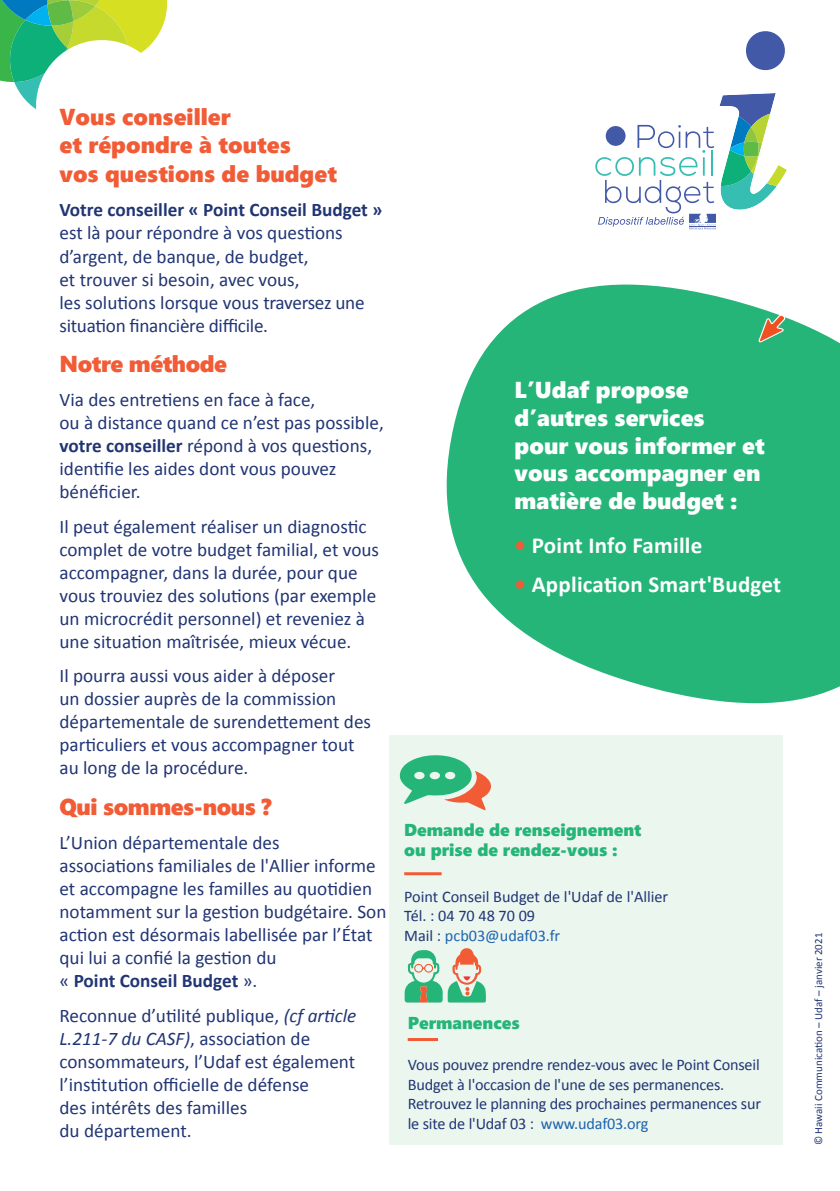
<style>
.page{position:relative;width:840px;height:1191px;background:#fff}
.page>*{position:absolute;margin:0;border:0;box-sizing:border-box;transform-origin:0 0}
.t1{font:23px/27.6px "Segoe UI Black";color:#fff}
.t2{font:23px/28.8px "Segoe UI Black";color:#f15c36}
.t3{font:700 23px "Calibri";letter-spacing:.01em;color:#fff}
.t4{font:23px "Segoe UI Black";letter-spacing:-.02em;color:#f15c36}
.t5{font:19.2px/23px "Calibri";color:#213574}
.t6{font:700 19.2px "Calibri";color:#213574}
.t7{font:17.2px/20.6px "Segoe UI Black";color:#25b579}
.t8{font:16.2px/19.4px "Calibri";letter-spacing:-.01em;color:#213574}
.t9{font:11px "Calibri";color:#213574}
.s1{font-weight:700}
.s2{font-style:italic}
.s3{color:#f15c36}
.s4{color:#1e63b0}
</style>
<div class="page">
<svg style="left:0;top:0;width:167px;height:110px"></svg>
<svg style="left:446px;top:284px;width:393px;height:419px;fill:#25b579"></svg>
<svg style="left:758px;top:315px;width:27px;height:27px"></svg>
<div style="left:389px;top:735px;width:393px;height:197px;background:#eaf6ee"></div>
<div style="left:389px;top:932px;width:393px;height:213px;background:#eaf6ee"></div>
<hr style="left:407px;top:1038px;width:31px;height:3px;background:#f15c36">
<hr style="left:404px;top:872px;width:37px;height:3px;background:#f15c36">
<svg style="left:399px;top:755px;width:92px;height:55px"></svg>
<svg style="left:404px;top:948px;width:81px;height:54px"></svg>
<svg style="left:746px;top:31px;width:38px;height:39px"></svg>
<svg style="left:595px;top:93px;width:191px;height:137px"></svg>
<p class="t2" style="left:59px;top:101px;width:279px">Vous conseiller<br>et répondre à toutes<br>vos questions de budget</p>
<p class="t6" style="left:59px;top:198px;width:324px">Votre conseiller « Point Conseil Budget »</p>
<p class="t5" style="left:59px;top:222px;width:306px">est là pour répondre à vos questions d’argent, de banque, de budget,<br>et trouver si besoin, avec vous,<br>les solutions lorsque vous traversez une situation financière difficile.</p>
<p class="t4" style="left:59px;top:347px;width:169px">Notre méthode</p>
<p class="t5" style="left:59px;top:388px;width:325px">Via des entretiens en face à face,<br>ou à distance quand ce n’est pas possible, <span class="s1">votre conseiller</span> répond à vos questions, identifie les aides dont vous pouvez bénéficier.</p>
<p class="t5" style="left:59px;top:515px;width:321px">Il peut également réaliser un diagnostic complet de votre budget familial, et vous accompagner, dans la durée, pour que vous trouviez des solutions (par exemple un microcrédit personnel) et reveniez à une situation maîtrisée, mieux vécue.</p>
<p class="t5" style="left:59px;top:664px;width:313px">Il pourra aussi vous aider à déposer<br>un dossier auprès de la commission départementale de surendettement des particuliers et vous accompagner tout au long de la procédure.</p>
<p class="t4" style="left:59px;top:790px;width:213px">Qui sommes-nous ?</p>
<p class="t5" style="left:59px;top:831px;width:328px">L’Union départementale des<br>associations familiales de l'Allier informe et accompagne les familles au quotidien notamment sur la gestion budgétaire. Son action est désormais labellisée par l’État qui lui a confié la gestion du<br>« <span class="s1">Point Conseil Budget</span> ».</p>
<p class="t5" style="left:59px;top:1004px;width:298px">Reconnue d’utilité publique, <span class="s2">(cf article<br>L.211-7 du CASF)</span>, association de consommateurs, l’Udaf est également l’institution officielle de défense<br>des intérêts des familles<br>du département.</p>
<p class="t1" style="left:514px;top:375px;width:251px">L’Udaf propose d’autres services<br>pour vous informer et vous accompagner en matière de budget :</p>
<p class="t3" style="left:514px;top:531px;width:189px"><span class="s3">•</span> Point Info Famille</p>
<p class="t3" style="left:514px;top:570px;width:268px"><span class="s3">•</span> Application Smart'Budget</p>
<p class="t7" style="left:404px;top:818px;width:238px">Demande de renseignement ou prise de rendez-vous :</p>
<p class="t8" style="left:404px;top:886px;width:265px">Point Conseil Budget de l'Udaf de l'Allier<br>Tél. : 04 70 48 70 09<br>Mail : <span class="s4">pcb03@udaf03.fr</span></p>
<p class="t7" style="left:407px;top:1011px;width:114px">Permanences</p>
<p class="t8" style="left:407px;top:1055px;width:354px">Vous pouvez prendre rendez-vous avec le Point Conseil Budget à l'occasion de l'une de ses permanences.<br>Retrouvez le planning des prochaines permanences sur le site de l'Udaf 03 : <span class="s4">www.udaf03.org</span></p>
<p class="t9" style="left:811px;top:1145px;width:214px;rotate:-90deg">© Hawaii Communication – Udaf – janvier 2021</p>
</div>
